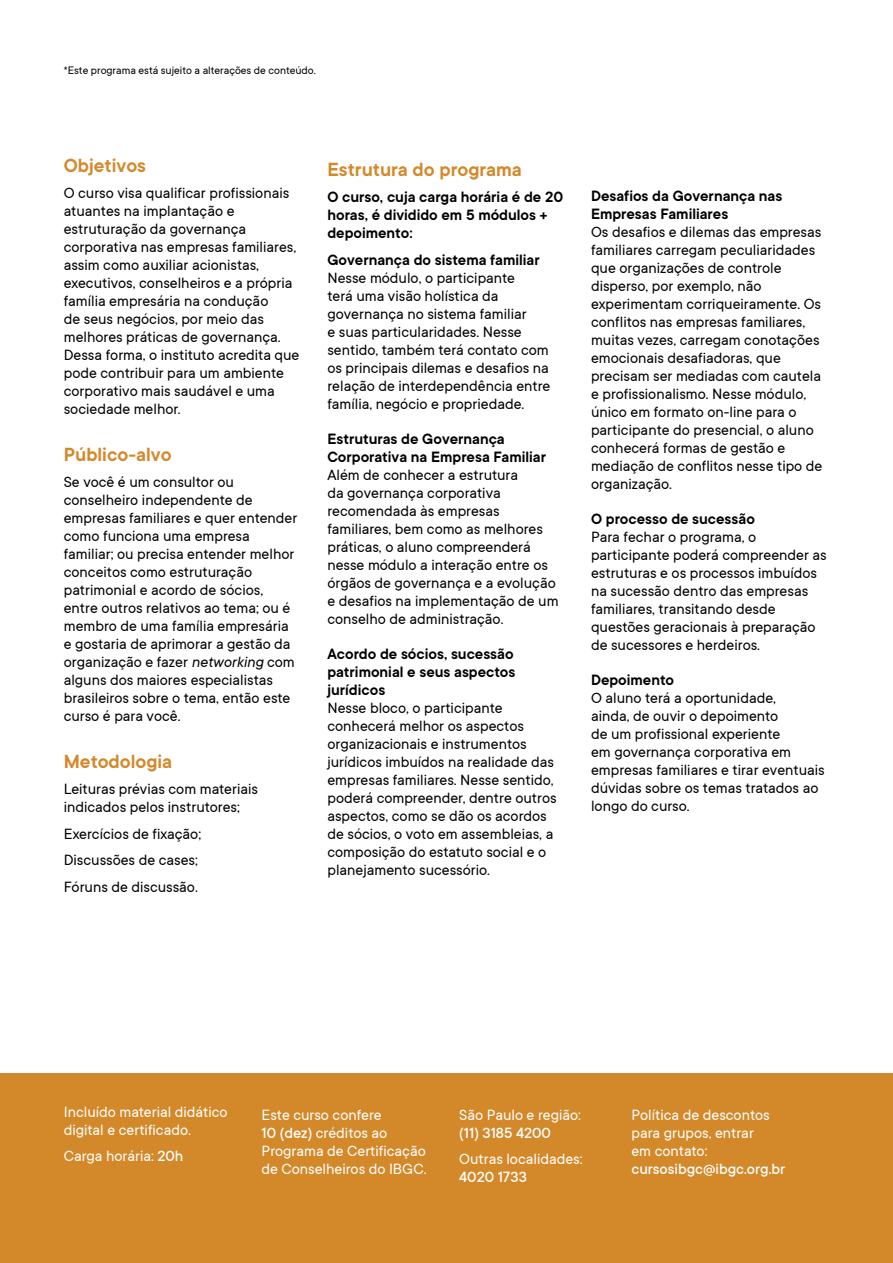
<style>
.page{position:relative;width:893px;height:1263px;background:#fff}
.page>*{position:absolute;margin:0;border:0;box-sizing:border-box;transform-origin:0 0}
.t1{font:600 21px "TT Commons";color:#d3892a}
.t2{font:16.5px/18px "TT Commons";color:#000}
.t3{font:600 16.5px/18px "TT Commons";color:#000}
.t4{font:16.5px/18px "TT Commons";color:#fff}
.t5{font:500 16.5px "TT Commons";color:#fff}
.t6{font:12px "TT Commons";color:#000}
.s1{font-style:italic}
.s2{font-weight:500}
</style>
<div class="page">
<div style="left:0;top:1073px;width:893px;height:190px;background:#d3892a"></div>
<p class="t6" style="left:64px;top:64px;width:253px">*Este programa está sujeito a alterações de conteúdo.</p>
<p class="t1" style="left:64px;top:154px;width:84px">Objetivos</p>
<p class="t2" style="left:64px;top:184px;width:237px">O curso visa qualificar profissionais atuantes na implantação e estruturação da governança corporativa nas empresas familiares, assim como auxiliar acionistas, executivos, conselheiros e a própria família empresária na condução<br>de seus negócios, por meio das melhores práticas de governança.<br>Dessa forma, o instituto acredita que pode contribuir para um ambiente corporativo mais saudável e uma sociedade melhor.</p>
<p class="t1" style="left:64px;top:443px;width:109px">Público-alvo</p>
<p class="t2" style="left:64px;top:473px;width:235px">Se você é um consultor ou conselheiro independente de empresas familiares e quer entender como funciona uma empresa familiar; ou precisa entender melhor conceitos como estruturação patrimonial e acordo de sócios, entre outros relativos ao tema; ou é membro de uma família empresária e gostaria de aprimorar a gestão da organização e fazer <span class="s1">networking</span> com alguns dos maiores especialistas brasileiros sobre o tema, então este curso é para você.</p>
<p class="t1" style="left:64px;top:750px;width:110px">Metodologia</p>
<p class="t2" style="left:64px;top:780px;width:196px">Leituras prévias com materiais indicados pelos instrutores;</p>
<p class="t2" style="left:64px;top:820px;width:139px;line-height:26.5px">Exercícios de fixação;<br>Discussões de cases;<br>Fóruns de discussão.</p>
<p class="t1" style="left:327px;top:157px;width:196px">Estrutura do programa</p>
<p class="t3" style="left:327px;top:188px;width:237px">O curso, cuja carga horária é de 20 horas, é dividido em 5 módulos + depoimento:</p>
<p class="t3" style="left:327px;top:251px;width:214px">Governança do sistema familiar</p>
<p class="t2" style="left:327px;top:269px;width:225px">Nesse módulo, o participante<br>terá uma visão holística da governança no sistema familiar<br>e suas particularidades. Nesse sentido, também terá contato com os principais dilemas e desafios na relação de interdependência entre família, negócio e propriedade.</p>
<p class="t3" style="left:327px;top:430px;width:220px">Estruturas de Governança<br>Corporativa na Empresa Familiar</p>
<p class="t2" style="left:327px;top:466px;width:233px">Além de conhecer a estrutura<br>da governança corporativa recomendada às empresas familiares, bem como as melhores práticas, o aluno compreenderá nesse módulo a interação entre os órgãos de governança e a evolução e desafios na implementação de um conselho de administração.</p>
<p class="t3" style="left:327px;top:645px;width:190px;text-align:justify">Acordo de sócios, sucessão patrimonial e seus aspectos jurídicos</p>
<p class="t2" style="left:327px;top:699px;width:231px">Nesse bloco, o participante conhecerá melhor os aspectos organizacionais e instrumentos jurídicos imbuídos na realidade das empresas familiares. Nesse sentido, poderá compreender, dentre outros aspectos, como se dão os acordos de sócios, o voto em assembleias, a composição do estatuto social e o planejamento sucessório.</p>
<p class="t3" style="left:591px;top:187px;width:193px">Desafios da Governança nas<br>Empresas Familiares</p>
<p class="t2" style="left:591px;top:223px;width:233px">Os desafios e dilemas das empresas familiares carregam peculiaridades que organizações de controle disperso, por exemplo, não experimentam corriqueiramente. Os conflitos nas empresas familiares, muitas vezes, carregam conotações emocionais desafiadoras, que precisam ser mediadas com cautela e profissionalismo. Nesse módulo, único em formato on-line para o participante do presencial, o aluno conhecerá formas de gestão e mediação de conflitos nesse tipo de organização.</p>
<p class="t3" style="left:591px;top:510px;width:165px">O processo de sucessão</p>
<p class="t2" style="left:591px;top:528px;width:237px">Para fechar o programa, o participante poderá compreender as estruturas e os processos imbuídos na sucessão dentro das empresas familiares, transitando desde questões geracionais à preparação de sucessores e herdeiros.</p>
<p class="t3" style="left:591px;top:671px;width:85px">Depoimento</p>
<p class="t2" style="left:591px;top:689px;width:235px">O aluno terá a oportunidade,<br>ainda, de ouvir o depoimento<br>de um profissional experiente<br>em governança corporativa em empresas familiares e tirar eventuais dúvidas sobre os temas tratados ao longo do curso.</p>
<p class="t4" style="left:64px;top:1103px;width:165px">Incluído material didático digital e certificado.</p>
<p class="t4" style="left:64px;top:1147px;width:121px">Carga horária: <span class="s2">20h</span></p>
<p class="t4" style="left:262px;top:1106px;width:167px">Este curso confere<br><span class="s2">10 (dez)</span> créditos ao<br>Programa de Certificação de Conselheiros do IBGC.</p>
<p class="t4" style="left:459px;top:1106px;width:123px">São Paulo e região:</p>
<p class="t5" style="left:459px;top:1124px;width:93px">(11) 3185 4200</p>
<p class="t4" style="left:459px;top:1150px;width:125px">Outras localidades:</p>
<p class="t5" style="left:459px;top:1168px;width:69px">4020 1733</p>
<p class="t4" style="left:631px;top:1106px;width:140px">Política de descontos para grupos, entrar em contato:</p>
<p class="t5" style="left:631px;top:1160px;width:155px">cursosibgc@ibgc.org.br</p>
</div>
